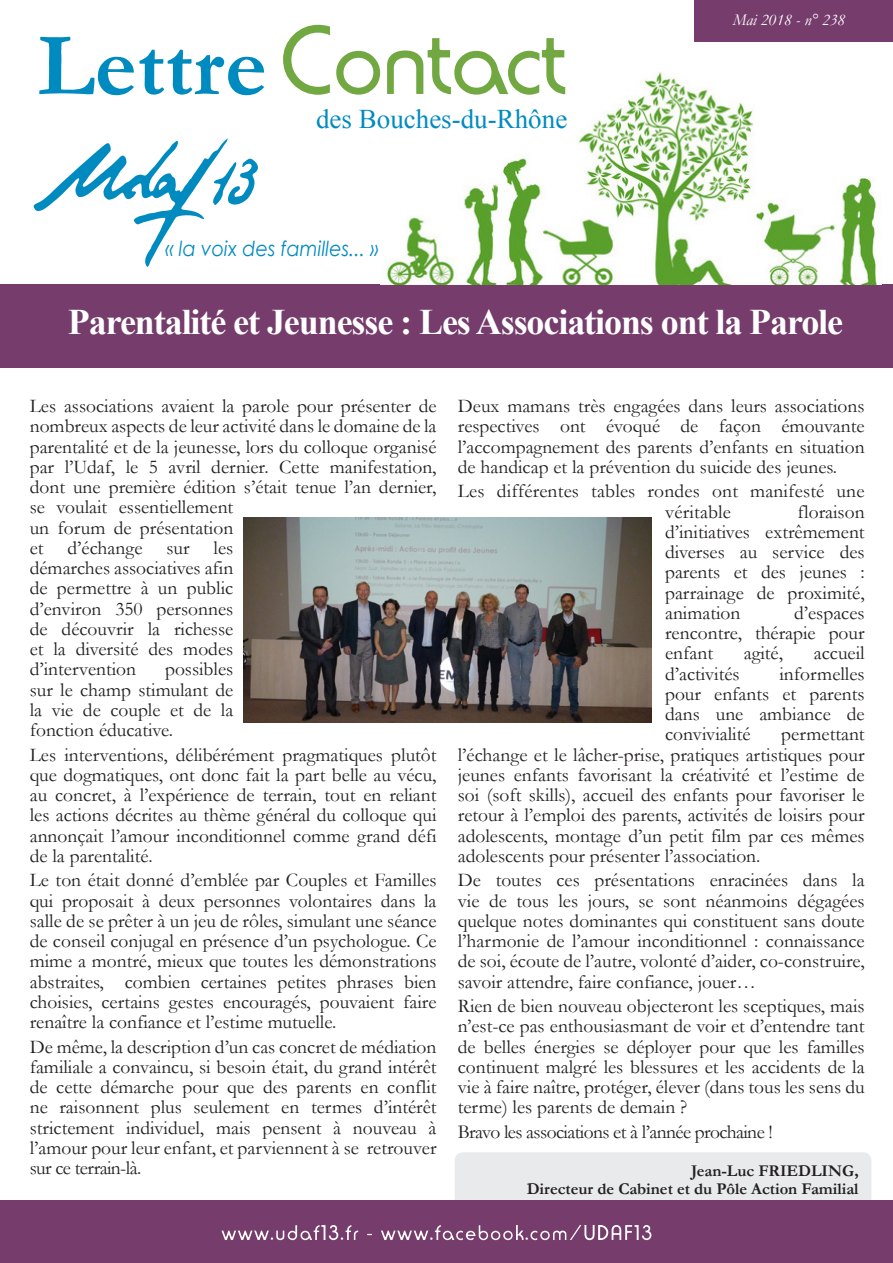
<style>
.page{position:relative;width:893px;height:1263px;background:#fff}
.page>*{position:absolute;margin:0;border:0;box-sizing:border-box;transform-origin:0 0}
.t1{font:700 90px "Garamond";color:#008bc0}
.t2{font:700 36px "Times New Roman";letter-spacing:-.03em;color:#fff}
.t3{font:27px "Times New Roman";color:#008bc0}
.t4{font:italic 20.85px "Century Gothic";color:#008bc0;scale:.92 1}
.texte{font:19.5px/20.2px "Garamond";color:#231f20;text-align:justify}
.texte-2{font:19.5px "Garamond";letter-spacing:-.03em;color:#231f20}
.Infos{font:700 16.5px "Garamond";color:#231f20}
.Infos-2{font:italic 16.5px "Garamond";color:#fff}
</style>
<div class="page">
<div style="left:455px;top:1152px;width:416px;height:60px;background:#e9eaeb;border-radius:9px"></div>
<div style="left:694px;top:0;width:199px;height:42px;background:#753c6c"></div>
<div style="left:0;top:284px;width:893px;height:84px;background:#753c6c"></div>
<svg style="left:34px;top:139px;width:224px;height:128px"></svg>
<img style="left:380px;top:72px;width:502px;height:213px">
<svg style="left:283px;top:25px;width:282px;height:70px"></svg>
<div style="left:0;top:1200px;width:893px;height:63px;background:#753c6c"></div>
<svg style="left:221px;top:1225px;width:430px;height:15px"></svg>
<img style="left:244px;top:518px;width:407px;height:204px">
<p class="t1" style="left:38px;top:5px;width:231px">Lettre</p>
<p class="t3" style="left:316px;top:101px;width:253px">des Bouches-du-Rhône</p>
<p class="t4" style="left:165px;top:234px;width:233px">« la voix des familles... »</p>
<p class="Infos-2" style="left:733px;top:8px;width:114px">Mai 2018 - n° 238</p>
<p class="t2" style="left:68px;top:297px;width:777px">Parentalité et Jeunesse : Les Associations ont la Parole</p>
<p class="texte" style="left:30px;top:395px;width:408px;text-align:left">Les associations avaient la parole pour présenter de nombreux aspects de leur activité dans le domaine de la parentalité et de la jeunesse, lors du colloque organisé par l’Udaf, le 5 avril dernier. Cette manifestation, dont une première édition s’était tenue l’an dernier, se voulait essentiellement<br>un forum de présentation<br>et d’échange sur les<br>démarches associatives afin<br>de permettre à un public<br>d’environ 350 personnes<br>de découvrir la richesse<br>et la diversité des modes<br>d’intervention</p>
<p class="texte" style="left:30px;top:658px;width:205px;text-indent:135px">possibles sur le champ stimulant de la vie de couple et de la fonction éducative.</p>
<p class="texte" style="left:30px;top:744px;width:408px">Les interventions, délibérément pragmatiques plutôt que dogmatiques, ont donc fait la part belle au vécu, au concret, à l’expérience de terrain, tout en reliant les actions décrites au thème général du colloque qui annonçait l’amour inconditionnel comme grand défi de la parentalité.</p>
<p class="texte" style="left:30px;top:869px;width:408px">Le ton était donné d’emblée par Couples et Familles qui proposait à deux personnes volontaires dans la salle de se prêter à un jeu de rôles, simulant une séance de conseil conjugal en présence d’un psychologue. Ce mime a montré, mieux que toutes les démonstrations abstraites, combien certaines petites phrases bien choisies, certains gestes encouragés, pouvaient faire renaître la confiance et l’estime mutuelle.</p>
<p class="texte" style="left:30px;top:1036px;width:408px">De même, la description d’un cas concret de médiation familiale a convaincu, si besoin était, du grand intérêt de cette démarche pour que des parents en conflit ne raisonnent plus seulement en termes d’intérêt strictement individuel, mais pensent à nouveau à l’amour pour leur enfant, et parviennent à se retrouver sur ce terrain-là.</p>
<p class="texte" style="left:458px;top:395px;width:408px">Deux mamans très engagées dans leurs associations respectives ont évoqué de façon émouvante l’accompagnement des parents d’enfants en situation de handicap et la prévention du suicide des jeunes.</p>
<p class="texte" style="left:665px;top:480px;width:201px;text-indent:-207px">Les différentes tables rondes ont manifesté une véritable</p>
<p class="texte" style="left:665px;top:501px;width:201px;text-indent:133px">floraison d’initiatives extrêmement diverses au service des parents et des jeunes : parrainage de proximité, animation</p>
<p class="texte" style="left:665px;top:602px;width:201px;text-indent:129px">d’espaces rencontre, thérapie pour enfant</p>
<p class="texte" style="left:744px;top:642px;width:41px">agité,</p>
<p class="texte" style="left:814px;top:642px;width:52px">accueil</p>
<p class="texte" style="left:665px;top:663px;width:76px">d’activités</p>
<p class="texte" style="left:665px;top:663px;width:201px;text-indent:114px">informelles pour enfants et parents dans une ambiance de convivialité</p>
<p class="texte" style="left:458px;top:723px;width:408px;text-indent:323px">permettant l’échange et le lâcher-prise, pratiques artistiques pour jeunes enfants favorisant la créativité et l’estime de soi (soft skills), accueil des enfants pour favoriser le retour à l’emploi des parents, activités de loisirs pour adolescents, montage d’un petit film par ces mêmes adolescents pour présenter l’association.</p>
<p class="texte" style="left:458px;top:869px;width:408px">De toutes ces présentations enracinées dans la vie de tous les jours, se sont néanmoins dégagées quelque notes dominantes qui constituent sans doute l’harmonie de l’amour inconditionnel : connaissance de soi, écoute de l’autre, volonté d’aider, co-construire, savoir attendre, faire confiance, jouer…</p>
<p class="texte" style="left:458px;top:995px;width:408px">Rien de bien nouveau objecteront les sceptiques, mais n’est-ce pas enthousiasmant de voir et d’entendre tant de belles énergies se déployer pour que les familles continuent malgré les blessures et les accidents de la vie à faire naître, protéger, élever (dans tous les sens du terme) les parents de demain ?</p>
<p class="texte-2" style="left:458px;top:1118px;width:316px">Bravo les associations et à l’année prochaine !</p>
<p class="Infos" style="left:691px;top:1159px;width:169px">Jean-Luc FRIEDLING,</p>
<p class="Infos" style="left:527px;top:1177px;width:333px">Directeur de Cabinet et du Pôle Action Familial</p>
</div>
